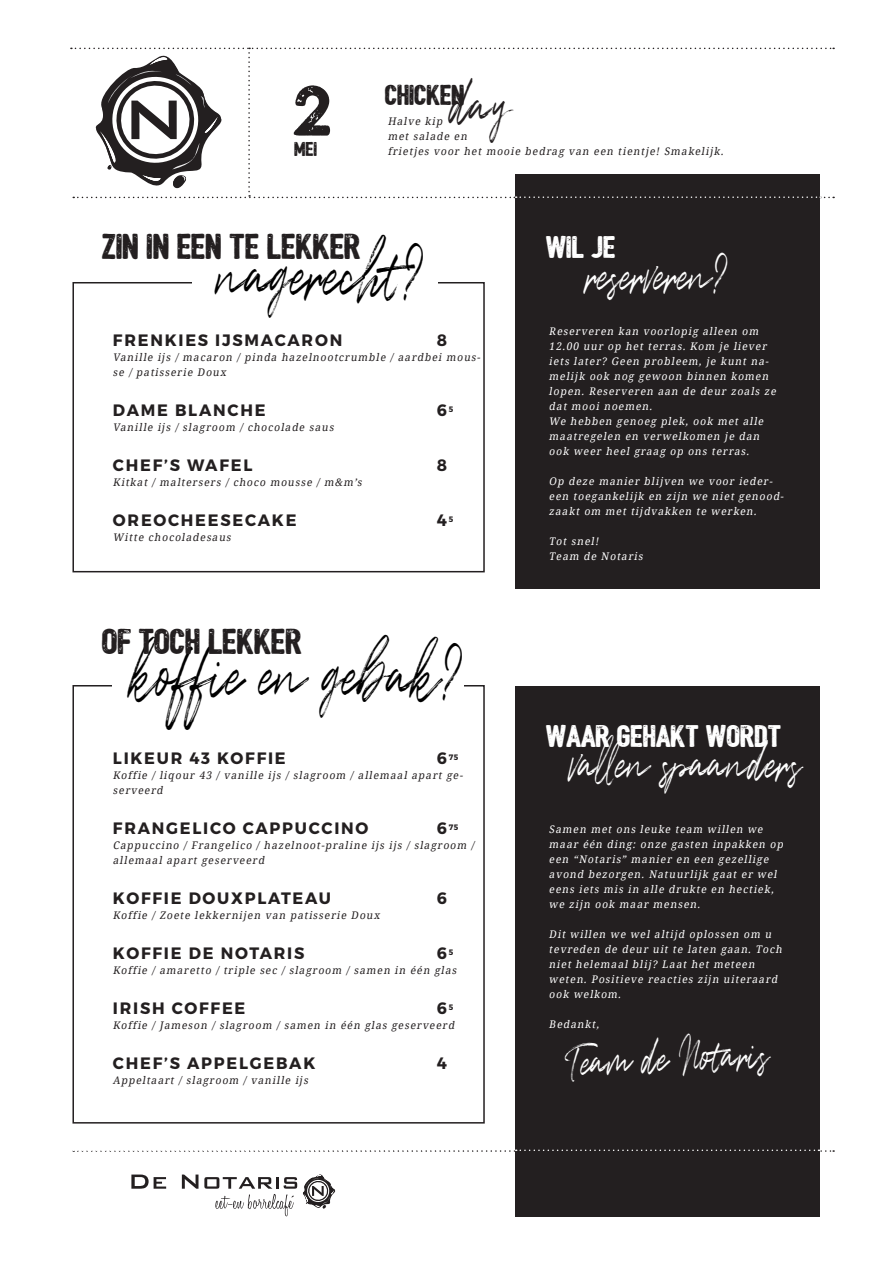
<style>
.page{position:relative;width:893px;height:1263px;background:#fff}
.page>*{position:absolute;margin:0;border:0;box-sizing:border-box;transform-origin:0 0}
.t1{font:84.45px "Quentin";color:#000;scale:.52 1}
.t2{font:69.3px "Quentin";color:#231f20;scale:.52 1}
.t3{font:68.25px "Bushcraft distress";color:#231f20}
.t4{font:60.3px "Quentin";color:#fff;scale:.52 1}
.t5{font:54px "Quentin";color:#fff;scale:.52 1}
.t6{font:34.5px "Bushcraft distress";color:#231f20}
.t7{font:30px "Bushcraft distress";color:#fff}
.t8{font:27.6px "Bushcraft distress";color:#231f20}
.t9{font:19.2px "Bushcraft distress";color:#231f20}
.t10{font:700 16.5px "Montserrat";letter-spacing:.11em;color:#231f20}
.t11{font:italic 10.5px/15px "Noto Serif";letter-spacing:.1em;color:#fff}
.t12{font:italic 10.5px/15px "Noto Serif";letter-spacing:.1em;color:#231f20}
.t13{font:700 7.8px "Montserrat";color:#231f20}
.s1{font-size:16.5px}
</style>
<div class="page">
<div style="left:515px;top:174px;width:304px;height:415px;background:#231f20"></div>
<svg style="left:71px;top:48px;width:763px;height:150px"></svg>
<div style="left:72px;top:282px;width:413px;height:290px;border:2px solid #231f20"></div>
<div style="left:192px;top:239px;width:246px;height:90px;background:#fff"></div>
<div style="left:72px;top:685px;width:413px;height:438px;border:2px solid #231f20"></div>
<div style="left:113px;top:640px;width:351px;height:90px;background:#fff"></div>
<div style="left:515px;top:686px;width:304px;height:530px;background:#231f20"></div>
<svg style="left:73px;top:1149px;width:761px;height:3px"></svg>
<svg style="left:131px;top:1174px;width:35px;height:15px"></svg>
<svg style="left:182px;top:1174px;width:16px;height:15px"></svg>
<svg style="left:204px;top:1174px;width:131px;height:42px"></svg>
<p class="t3" style="left:294px;top:72px;width:40px">2</p>
<p class="t9" style="left:295px;top:138px;width:24px">MEI</p>
<p class="t2" style="left:450px;top:56px;width:118px">day</p>
<p class="t8" style="left:385px;top:80px;width:81px">CHICKEN</p>
<p class="t12" style="left:388px;top:114px;width:340px">Halve kip<br>met salade en<br>frietj es voor het mooie bedrag van een tientj e! Smakelijk.</p>
<p class="t6" style="left:102px;top:227px;width:261px">ZIN IN EEN TE LEKKER</p>
<p class="t1" style="left:216px;top:216px;width:401px">nagerecht?</p>
<p class="t10" style="left:113px;top:330px;width:231px">FRENKIES IJSMACARON</p>
<p class="t10" style="left:437px;top:330px;width:12px">8</p>
<p class="t12" style="left:113px;top:349px;width:371px">Vanille ijs / macaron / pinda hazelnootcrumble / aardbei mous&shy;se / patisserie Doux</p>
<p class="t10" style="left:113px;top:400px;width:154px">DAME BLANCHE</p>
<p class="t10" style="left:437px;top:400px;width:18px">6<sup>5</sup></p>
<p class="t12" style="left:113px;top:419px;width:225px">Vanille ij s / slagroom / chocolade saus</p>
<p class="t10" style="left:113px;top:455px;width:141px">CHEF’S WAFEL</p>
<p class="t10" style="left:437px;top:455px;width:12px">8</p>
<p class="t12" style="left:113px;top:474px;width:253px">Kitkat / maltersers / choco mousse / m&amp;m’s</p>
<p class="t10" style="left:113px;top:510px;width:185px">OREOCHEESECAKE</p>
<p class="t10" style="left:437px;top:510px;width:18px">4<sup>5</sup></p>
<p class="t12" style="left:113px;top:529px;width:122px">Witte chocoladesaus</p>
<p class="t6" style="left:102px;top:622px;width:202px">OF TOCH LEKKER</p>
<p class="t1" style="left:131px;top:617px;width:639px">koffie en gebak?</p>
<p class="t10" style="left:113px;top:747px;width:174px">LIKEUR 43 KOFFIE</p>
<p class="t13" style="left:437px;top:752px;width:23px"><span class="s1">6</span>75</p>
<p class="t12" style="left:113px;top:767px;width:354px">Koffie / liqour 43 / vanille ij s / slagroom / allemaal apart ge&shy;serveerd</p>
<p class="t10" style="left:113px;top:817px;width:257px">FRANGELICO CAPPUCCINO</p>
<p class="t13" style="left:437px;top:822px;width:23px"><span class="s1">6</span>75</p>
<p class="t12" style="left:113px;top:837px;width:365px">Cappuccino / Frangelico / hazelnoot-praline ij s ij s / slagroom / allemaal apart geserveerd</p>
<p class="t10" style="left:113px;top:887px;width:220px">KOFFIE DOUXPLATEAU</p>
<p class="t10" style="left:437px;top:887px;width:12px">6</p>
<p class="t12" style="left:113px;top:907px;width:271px">Koffie / Zoete lekkernij en van patisserie Doux</p>
<p class="t10" style="left:113px;top:943px;width:193px">KOFFIE DE NOTARIS</p>
<p class="t10" style="left:437px;top:943px;width:18px">6<sup>5</sup></p>
<p class="t12" style="left:113px;top:962px;width:347px">Koffie / amaretto / triple sec / slagroom / samen in één glas</p>
<p class="t10" style="left:113px;top:998px;width:134px">IRISH COFFEE</p>
<p class="t10" style="left:437px;top:998px;width:18px">6<sup>5</sup></p>
<p class="t12" style="left:113px;top:1017px;width:345px">Koffie / Jameson / slagroom / samen in één glas geserveerd</p>
<p class="t10" style="left:113px;top:1053px;width:204px">CHEF’S APPELGEBAK</p>
<p class="t10" style="left:437px;top:1053px;width:12px">4</p>
<p class="t12" style="left:113px;top:1072px;width:199px">Appeltaart / slagroom / vanille ij s</p>
<p class="t7" style="left:546px;top:230px;width:71px">WIL JE</p>
<p class="t4" style="left:586px;top:233px;width:275px">reserveren?</p>
<p class="t11" style="left:549px;top:324px;width:231px">Reserveren kan voorlopig alleen om 12.00 uur op het terras. Kom j e liever iets later? Geen probleem, j e kunt na&shy;melijk ook nog gewoon binnen komen lopen. Reserveren aan de deur zoals ze dat mooi noemen.<br>We hebben genoeg plek, ook met alle maatregelen en verwelkomen j e dan ook weer heel graag op ons terras.</p>
<p class="t11" style="left:549px;top:474px;width:238px">Op deze manier blijven we voor ieder&shy;een toegankelijk en zijn we niet genood&shy;zaakt om met tij dvakken te werken.</p>
<p class="t11" style="left:549px;top:534px;width:98px">Tot snel!<br>Team de Notaris</p>
<p class="t7" style="left:546px;top:719px;width:237px">WAAR GEHAKT WORDT</p>
<p class="t4" style="left:569px;top:721px;width:448px">vallen spaanders</p>
<p class="t11" style="left:549px;top:821px;width:238px">Samen met ons leuke team willen we maar één ding: onze gasten inpakken op een “Notaris” manier en een gezellige avond bezorgen. Natuurlijk gaat er wel eens iets mis in alle drukte en hectiek, we zijn ook maar mensen.</p>
<p class="t11" style="left:549px;top:926px;width:237px">Dit willen we wel altij d oplossen om u tevreden de deur uit te laten gaan. Toch niet helemaal blij ? Laat het meteen weten. Positieve reacties zijn uiteraard ook welkom.</p>
<p class="t11" style="left:549px;top:1016px;width:54px">Bedankt,</p>
<p class="t5" style="left:564px;top:1024px;width:393px;rotate:-2deg">Team de Notaris</p>
</div>
